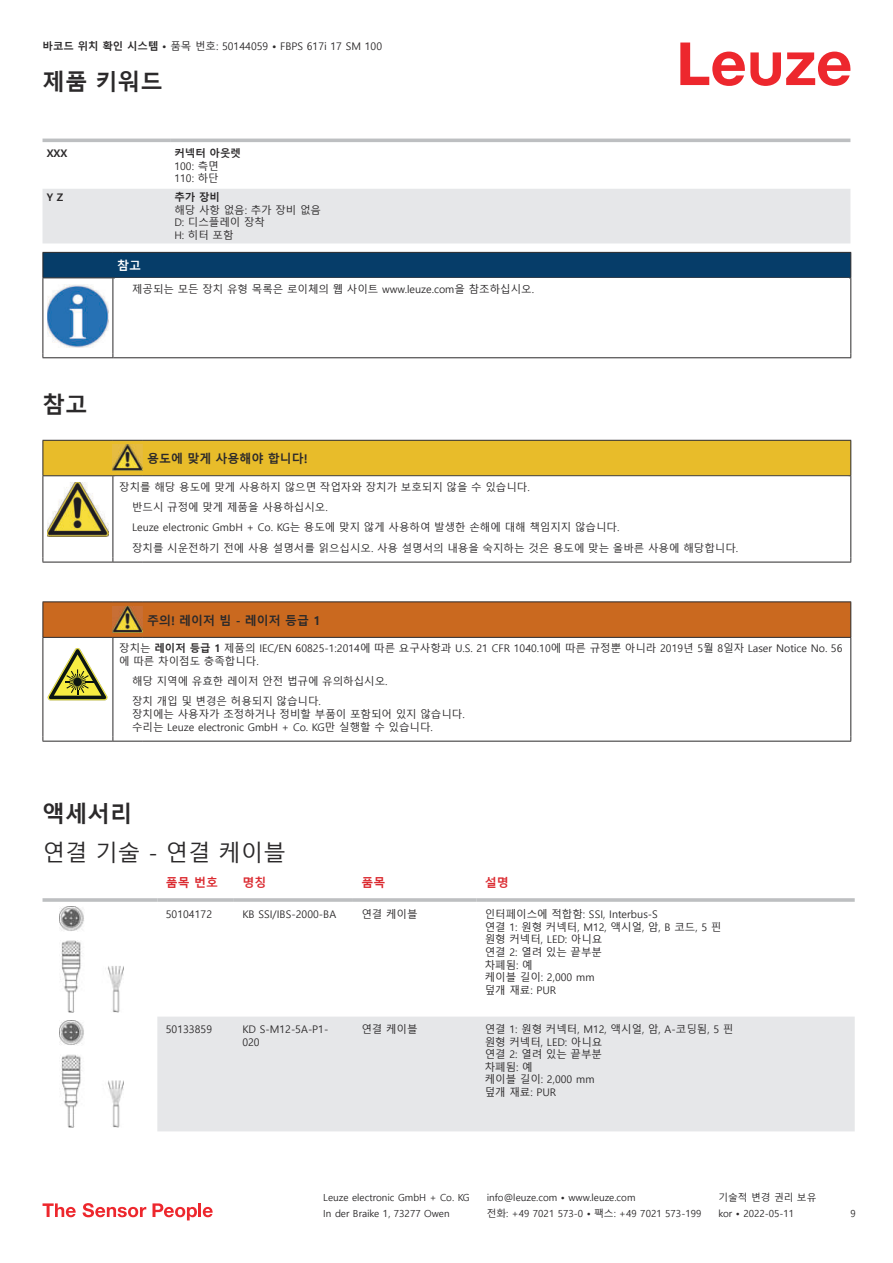
<style>
.page{position:relative;width:893px;height:1263px;background:#fff}
.page>*{position:absolute;margin:0;border:0;box-sizing:border-box;transform-origin:0 0}
.t1{font:700 22.5px "Malgun Gothic";color:#2b292a}
.t2{font:22.5px "Malgun Gothic";color:#2b292a}
.t3{font:700 12px "Malgun Gothic";color:#2b292a}
.t4{font:700 12px "Malgun Gothic";color:#db2a30}
.t5{font:700 12px "Malgun Gothic";color:#fff}
.t6{font:10.5px/12.6px "Malgun Gothic";color:#2b292a}
.t7{font:700 10.5px "Malgun Gothic";color:#2b292a}
.t8{font:9.75px "Malgun Gothic";color:#2b292a}
.s1{font-weight:700}
</style>
<div class="page">
<svg style="left:680px;top:43px;width:170px;height:43px"></svg>
<svg style="left:43px;top:138px;width:807px;height:1px"></svg>
<div style="left:43px;top:189px;width:807px;height:54px;background:#e6e7e9"></div>
<hr style="left:43px;top:139px;width:127px;height:3px;background:#bdbfc1">
<hr style="left:170px;top:139px;width:680px;height:3px;background:#bdbfc1">
<div style="left:157px;top:1017px;width:698px;height:114px;background:#e6e7e9"></div>
<hr style="left:43px;top:898px;width:114px;height:4px;background:#c3c5c7">
<svg style="left:157px;top:898px;width:77px;height:4px"></svg>
<hr style="left:234px;top:898px;width:119px;height:4px;background:#c4c6c7">
<hr style="left:353px;top:898px;width:123px;height:4px;background:#c3c5c7">
<svg style="left:476px;top:898px;width:379px;height:4px;background:#c3c5c7"></svg>
<img style="left:59px;top:906px;width:65px;height:106px">
<img style="left:59px;top:1021px;width:65px;height:106px">
<svg style="left:43px;top:1203px;width:33px;height:14px"></svg>
<svg style="left:83px;top:1203px;width:63px;height:14px"></svg>
<svg style="left:153px;top:1203px;width:44px;height:17px"></svg>
<hr style="left:198px;top:1203px;width:3px;height:14px;background:#ed272d">
<svg style="left:203px;top:1207px;width:10px;height:10px"></svg>
<div style="left:43px;top:252px;width:808px;height:26px;background:#063d69"></div>
<hr style="left:113px;top:277px;width:738px;height:1px;background:#2b292a">
<hr style="left:43px;top:278px;width:1px;height:75px;background:#2b292a">
<hr style="left:113px;top:278px;width:1px;height:75px;background:#2b292a">
<hr style="left:850px;top:278px;width:1px;height:75px;background:#2b292a">
<hr style="left:43px;top:357px;width:70px;height:1px;background:#2b292a">
<hr style="left:113px;top:357px;width:738px;height:1px;background:#2b292a">
<img style="left:47px;top:284px;width:61px;height:63px">
<div style="left:44px;top:441px;width:806px;height:34px;background:#e8bc2a"></div>
<svg style="left:44px;top:476px;width:806px;height:86px"></svg>
<hr style="left:43px;top:440px;width:70px;height:1px;background:#2b292a">
<hr style="left:43px;top:441px;width:1px;height:34px;background:#2b292a">
<hr style="left:43px;top:475px;width:70px;height:1px;background:#2b292a">
<hr style="left:113px;top:440px;width:30px;height:1px;background:#2b292a">
<hr style="left:113px;top:475px;width:30px;height:1px;background:#2b292a">
<hr style="left:143px;top:440px;width:708px;height:1px;background:#2b292a">
<hr style="left:850px;top:441px;width:1px;height:34px;background:#2b292a">
<hr style="left:143px;top:475px;width:708px;height:1px;background:#2b292a">
<hr style="left:43px;top:476px;width:1px;height:82px;background:#2b292a">
<hr style="left:113px;top:476px;width:1px;height:82px;background:#2b292a">
<hr style="left:850px;top:476px;width:1px;height:82px;background:#2b292a">
<hr style="left:43px;top:562px;width:70px;height:1px;background:#2b292a">
<hr style="left:113px;top:562px;width:30px;height:1px;background:#2b292a">
<hr style="left:143px;top:562px;width:708px;height:1px;background:#2b292a">
<img style="left:113px;top:444px;width:30px;height:27px">
<img style="left:47px;top:482px;width:61px;height:54px">
<svg style="left:115px;top:477px;width:734px;height:81px"></svg>
<div style="left:44px;top:602px;width:806px;height:35px;background:#ca691f"></div>
<svg style="left:44px;top:638px;width:806px;height:103px"></svg>
<hr style="left:43px;top:601px;width:70px;height:1px;background:#2b292a">
<hr style="left:43px;top:602px;width:1px;height:35px;background:#2b292a">
<hr style="left:43px;top:637px;width:70px;height:1px;background:#2b292a">
<hr style="left:113px;top:601px;width:30px;height:1px;background:#2b292a">
<hr style="left:113px;top:637px;width:30px;height:1px;background:#2b292a">
<hr style="left:143px;top:601px;width:708px;height:1px;background:#2b292a">
<hr style="left:850px;top:602px;width:1px;height:35px;background:#2b292a">
<hr style="left:143px;top:637px;width:708px;height:1px;background:#2b292a">
<hr style="left:43px;top:638px;width:1px;height:99px;background:#2b292a">
<hr style="left:113px;top:638px;width:1px;height:99px;background:#2b292a">
<hr style="left:850px;top:638px;width:1px;height:99px;background:#2b292a">
<hr style="left:43px;top:741px;width:70px;height:1px;background:#2b292a">
<hr style="left:113px;top:741px;width:30px;height:1px;background:#2b292a">
<hr style="left:143px;top:741px;width:708px;height:1px;background:#2b292a">
<img style="left:113px;top:606px;width:30px;height:26px">
<svg style="left:47px;top:648px;width:60px;height:52px"></svg>
<svg style="left:115px;top:638px;width:734px;height:99px"></svg>
<p class="t6" style="left:43px;top:40px;width:341px"><span class="s1">바코드 위치 확인 시스템 •</span> 품목 번호: 50144059 <span class="s1">•</span> FBPS 617i 17 SM 100</p>
<h1 class="t1" style="left:43px;top:69px;width:122px">제품 키워드</h1>
<p class="t7" style="left:47px;top:147px;width:22px">XXX</p>
<p class="t7" style="left:174px;top:147px;width:68px">커넥터 아웃렛</p>
<p class="t6" style="left:174px;top:160px;width:46px">100: 측면<br>110: 하단</p>
<p class="t7" style="left:47px;top:191px;width:18px">Y Z</p>
<p class="t7" style="left:174px;top:191px;width:47px">추가 장비</p>
<p class="t6" style="left:174px;top:204px;width:148px">해당 사항 없음: 추가 장비 없음<br>D: 디스플레이 장착<br>H: 히터 포함</p>
<p class="t5" style="left:117px;top:259px;width:25px">참고</p>
<p class="t6" style="left:132px;top:283px;width:403px">제공되는 모든 장치 유형 목록은 로이체의 웹 사이트 www.leuze.com을 참조하십시오.</p>
<h1 class="t1" style="left:43px;top:392px;width:46px">참고</h1>
<p class="t3" style="left:147px;top:452px;width:162px">용도에 맞게 사용해야 합니다!</p>
<p class="t6" style="left:132px;top:477px;width:608px;line-height:20.2px;text-indent:-13px">장치를 해당 용도에 맞게 사용하지 않으면 작업자와 장치가 보호되지 않을 수 있습니다.<br>반드시 규정에 맞게 제품을 사용하십시오.<br>Leuze electronic GmbH + Co. KG는 용도에 맞지 않게 사용하여 발생한 손해에 대해 책임지지 않습니다.<br>장치를 시운전하기 전에 사용 설명서를 읽으십시오. 사용 설명서의 내용을 숙지하는 것은 용도에 맞는 올바른 사용에 해당합니다.</p>
<p class="t3" style="left:147px;top:613px;width:175px">주의! 레이저 빔 - 레이저 등급 1</p>
<p class="t6" style="left:119px;top:642px;width:725px">장치는 <span class="s1">레이저 등급 1</span> 제품의 IEC/EN 60825-1:2014에 따른 요구사항과 U.S. 21 CFR 1040.10에 따른 규정뿐 아니라 2019년 5월 8일자 Laser Notice No. 56 에 따른 차이점도 충족합니다.</p>
<p class="t6" style="left:132px;top:671px;width:257px;line-height:20.2px">해당 지역에 유효한 레이저 안전 법규에 유의하십시오. 장치 개입 및 변경은 허용되지 않습니다.</p>
<p class="t6" style="left:132px;top:708px;width:334px">장치에는 사용자가 조정하거나 정비할 부품이 포함되어 있지 않습니다. 수리는 Leuze electronic GmbH + Co. KG만 실행할 수 있습니다.</p>
<h1 class="t1" style="left:43px;top:800px;width:91px">액세서리</h1>
<h1 class="t2" style="left:43px;top:839px;width:245px">연결 기술 - 연결 케이블</h1>
<p class="t4" style="left:166px;top:876px;width:54px">품목 번호</p>
<p class="t4" style="left:242px;top:876px;width:25px">명칭</p>
<p class="t4" style="left:361px;top:876px;width:25px">품목</p>
<p class="t4" style="left:485px;top:876px;width:25px">설명</p>
<p class="t6" style="left:166px;top:908px;width:48px">50104172</p>
<p class="t6" style="left:242px;top:908px;width:95px">KB SSI/IBS-2000-BA</p>
<p class="t6" style="left:361px;top:908px;width:58px">연결 케이블</p>
<p class="t6" style="left:485px;top:908px;width:238px">인터페이스에 적합함: SSI, Interbus-S<br>연결 1: 원형 커넥터, M12, 액시얼, 암, B 코드, 5 핀 원형 커넥터, LED: 아니요<br>연결 2: 열려 있는 끝부분<br>차폐됨: 예<br>케이블 길이: 2,000 mm<br>덮개 재료: PUR</p>
<p class="t6" style="left:166px;top:1023px;width:48px">50133859</p>
<p class="t6" style="left:242px;top:1023px;width:88px">KD S-M12-5A-P1-<br>020</p>
<p class="t6" style="left:361px;top:1023px;width:58px">연결 케이블</p>
<p class="t6" style="left:485px;top:1023px;width:250px">연결 1: 원형 커넥터, M12, 액시얼, 암, A-코딩됨, 5 핀 원형 커넥터, LED: 아니요<br>연결 2: 열려 있는 끝부분<br>차폐됨: 예<br>케이블 길이: 2,000 mm<br>덮개 재료: PUR</p>
<p class="t8" style="left:323px;top:1192px;width:148px">Leuze electronic GmbH + Co. KG</p>
<p class="t8" style="left:487px;top:1192px;width:150px">info@leuze.com • www.leuze.com</p>
<p class="t8" style="left:718px;top:1192px;width:100px">기술적 변경 권리 보유</p>
<p class="t8" style="left:323px;top:1208px;width:128px">In der Braike 1, 73277 Owen</p>
<p class="t8" style="left:487px;top:1208px;width:216px">전화: +49 7021 573-0 • 팩스: +49 7021 573-199</p>
<p class="t8" style="left:718px;top:1208px;width:77px">kor • 2022-05-11</p>
<p class="t8" style="left:850px;top:1208px;width:7px">9</p>
</div>
